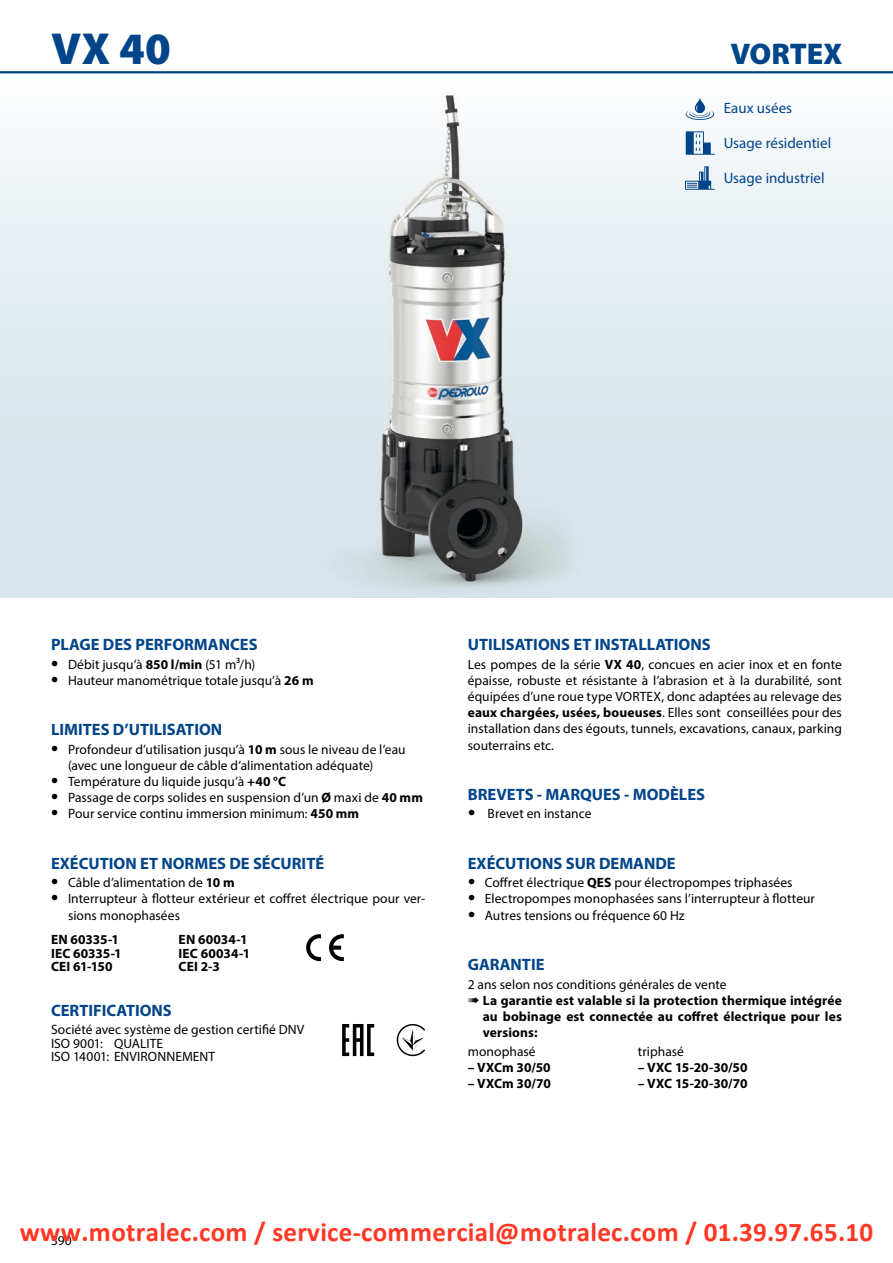
<style>
.page{position:relative;width:893px;height:1263px;background:#fff}
.page>*{position:absolute;margin:0;border:0;box-sizing:border-box;transform-origin:0 0}
.t1{font:900 45px "Myriad Pro";color:#00458a}
.t2{font:900 30px "Myriad Pro";color:#00458a}
.t3{font:700 27px "Calibri";color:#ff3724}
.t4{font:700 16.5px "Myriad Pro";color:#004489}
.t5{font:15px "Myriad Pro";color:#004489}
.t6{font:13.5px/16.2px "Myriad Pro";letter-spacing:.005em;color:#000}
.t7{font:700 13.5px/13.5px "Myriad Pro";letter-spacing:.01em;color:#000}
.s1{font-weight:700;font-size:21px}
.s2{font-weight:700}
</style>
<div class="page">
<div style="left:0;top:72px;width:893px;height:525px;background:linear-gradient(to bottom,#f7fafb,#d2e0e7)"></div>
<hr style="left:0;top:71px;width:893px;height:2px;background:#004489">
<img style="left:291px;top:93px;width:311px;height:505px">
<img style="left:379px;top:95px;width:143px;height:486px">
<svg style="left:329px;top:934px;width:15px;height:27px"></svg>
<svg style="left:306px;top:934px;width:15px;height:27px"></svg>
<svg style="left:342px;top:1024px;width:32px;height:32px"></svg>
<svg style="left:397px;top:1024px;width:28px;height:32px"></svg>
<svg style="left:686px;top:98px;width:28px;height:22px"></svg>
<svg style="left:686px;top:131px;width:29px;height:24px"></svg>
<svg style="left:685px;top:166px;width:30px;height:24px"></svg>
<h1 class="t1" style="left:51px;top:18px;width:121px">VX 40</h1>
<h2 class="t2" style="left:730px;top:34px;width:114px">VORTEX</h2>
<p class="t5" style="left:724px;top:99px;width:70px">Eaux usées</p>
<p class="t5" style="left:724px;top:134px;width:109px">Usage résidentiel</p>
<p class="t5" style="left:724px;top:169px;width:102px">Usage industriel</p>
<p class="t4" style="left:51px;top:634px;width:208px">PLAGE DES PERFORMANCES</p>
<p class="t6" style="left:51px;top:656px;width:206px"><span class="s1">•</span> Débit jusqu’à <span class="s2">850 l/min</span> (51 m3/h)</p>
<p class="t6" style="left:51px;top:672px;width:264px"><span class="s1">•</span> Hauteur manométrique totale jusqu’à <span class="s2">26 m</span></p>
<p class="t4" style="left:51px;top:719px;width:173px">LIMITES D’UTILISATION</p>
<p class="t6" style="left:68px;top:741px;width:339px;text-indent:-17px"><span class="s1">•</span> Profondeur d’utilisation jusqu’à <span class="s2">10 m</span> sous le niveau de l’eau (avec une longueur de câble d’alimentation adéquate)</p>
<p class="t6" style="left:51px;top:773px;width:236px"><span class="s1">•</span> Température du liquide jusqu’à <span class="s2">+40 °C</span></p>
<p class="t6" style="left:51px;top:789px;width:373px"><span class="s1">•</span> Passage de corps solides en suspension d’un <span class="s2">Ø</span> maxi de <span class="s2">40 mm</span></p>
<p class="t6" style="left:51px;top:805px;width:309px"><span class="s1">•</span> Pour service continu immersion minimum: <span class="s2">450 mm</span></p>
<p class="t4" style="left:51px;top:853px;width:275px">EXÉCUTION ET NORMES DE SÉCURITÉ</p>
<p class="t6" style="left:51px;top:874px;width:185px"><span class="s1">•</span> Câble d’alimentation de <span class="s2">10 m</span></p>
<p class="t6" style="left:68px;top:891px;width:359px;text-indent:-17px"><span class="s1">•</span> Interrupteur à flotteur extérieur et coffret électrique pour ver&shy;sions monophasées</p>
<p class="t7" style="left:51px;top:932px;width:72px">EN 60335-1<br>IEC 60335-1<br>CEI 61-150</p>
<p class="t7" style="left:179px;top:932px;width:73px">EN 60034-1<br>IEC 60034-1<br>CEI 2-3</p>
<p class="t4" style="left:51px;top:999px;width:122px">CERTIFICATIONS</p>
<p class="t6" style="left:51px;top:1022px;width:255px;line-height:13.5px">Société avec système de gestion certifié DNV<br>ISO 9001: QUALITE<br>ISO 14001: ENVIRONNEMENT</p>
<p class="t4" style="left:468px;top:634px;width:244px">UTILISATIONS ET INSTALLATIONS</p>
<p class="t6" style="left:468px;top:656px;width:376px;text-align:justify">Les pompes de la série <span class="s2">VX 40</span>, concues en acier inox et en fonte épaisse, robuste et résistante à l’abrasion et à la durabilité, sont équipées d’une roue type VORTEX, donc adaptées au relevage des <span class="s2">eaux chargées, usées, boueuses</span>. Elles sont conseillées pour des installation dans des égouts, tunnels, excavations, canaux, parking souterrains etc.</p>
<p class="t4" style="left:468px;top:784px;width:239px">BREVETS - MARQUES - MODÈLES</p>
<p class="t6" style="left:468px;top:805px;width:125px"><span class="s1">•</span> Brevet en instance</p>
<p class="t4" style="left:468px;top:853px;width:209px">EXÉCUTIONS SUR DEMANDE</p>
<p class="t6" style="left:468px;top:874px;width:326px"><span class="s1">•</span> Coffret électrique <span class="s2">QES</span> pour électropompes triphasées</p>
<p class="t6" style="left:468px;top:891px;width:349px"><span class="s1">•</span> Electropompes monophasées sans l’interrupteur à flotteur</p>
<p class="t6" style="left:468px;top:907px;width:218px"><span class="s1">•</span> Autres tensions ou fréquence 60 Hz</p>
<p class="t4" style="left:468px;top:954px;width:78px">GARANTIE</p>
<p class="t6" style="left:468px;top:976px;width:260px">2 ans selon nos conditions générales de vente</p>
<p class="t7" style="left:468px;top:993px;width:376px">➠ La garantie est valable si la protection thermique intégrée</p>
<p class="t7" style="left:483px;top:1009px;width:361px">au bobinage est connectée au coffret électrique pour les</p>
<p class="t7" style="left:483px;top:1025px;width:56px">versions:</p>
<p class="t6" style="left:468px;top:1043px;width:69px">monophasé</p>
<p class="t7" style="left:468px;top:1060px;width:85px">– VXCm 30/50</p>
<p class="t7" style="left:468px;top:1076px;width:85px">– VXCm 30/70</p>
<p class="t6" style="left:638px;top:1043px;width:48px">triphasé</p>
<p class="t7" style="left:638px;top:1060px;width:111px">– VXC 15-20-30/50</p>
<p class="t7" style="left:638px;top:1076px;width:111px">– VXC 15-20-30/70</p>
<h3 class="t3" style="left:20px;top:1221px;width:855px">www.motralec.com / service-commercial@motralec.com / 01.39.97.65.10</h3>
<p class="t6" style="left:51px;top:1232px;width:22px">390</p>
</div>
